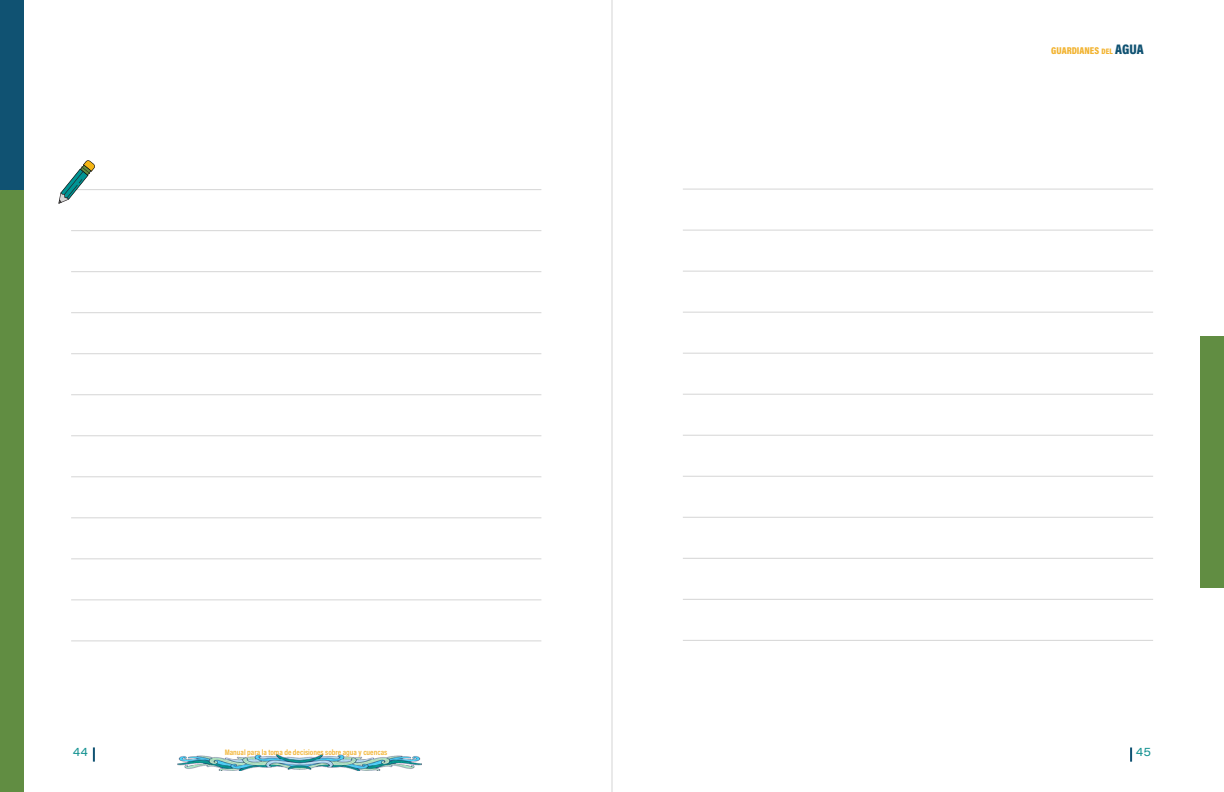
<style>
.page{position:relative;width:1224px;height:792px;background:#fff}
.page>*{position:absolute;margin:0;border:0;box-sizing:border-box;transform-origin:0 0}
.t1{font:12px "Acumin Pro Wide";color:#159392}
.t2{font:10px "Acumin Variable Concept";color:#f2b330}
.t3{font:8px "Acumin Variable Concept";color:#f2b330}
.s1{font-size:8px}
.s2{font-size:14px;color:#105272}
</style>
<div class="page">
<img style="left:178px;top:755px;width:244px;height:16px">
<svg style="left:1130px;top:747px;width:2px;height:15px"></svg>
<svg style="left:93px;top:747px;width:2px;height:15px"></svg>
<hr style="left:71px;top:189px;width:470px;height:1px;background:#d5d5d5">
<hr style="left:71px;top:230px;width:470px;height:1px;background:#d5d5d5">
<hr style="left:71px;top:271px;width:470px;height:1px;background:#d5d5d5">
<hr style="left:71px;top:312px;width:470px;height:1px;background:#d5d5d5">
<hr style="left:71px;top:353px;width:470px;height:1px;background:#d5d5d5">
<hr style="left:71px;top:394px;width:470px;height:1px;background:#d5d5d5">
<hr style="left:71px;top:435px;width:470px;height:1px;background:#d5d5d5">
<hr style="left:71px;top:476px;width:470px;height:1px;background:#d5d5d5">
<hr style="left:71px;top:517px;width:470px;height:1px;background:#d5d5d5">
<hr style="left:71px;top:558px;width:470px;height:1px;background:#d5d5d5">
<hr style="left:71px;top:600px;width:470px;height:1px;background:#d5d5d5">
<hr style="left:71px;top:641px;width:470px;height:1px;background:#d5d5d5">
<svg style="left:58px;top:160px;width:37px;height:44px"></svg>
<hr style="left:612px;top:0;width:1px;height:792px;background:#d5d5d5">
<hr style="left:683px;top:189px;width:470px;height:1px;background:#d5d5d5">
<hr style="left:683px;top:230px;width:470px;height:1px;background:#d5d5d5">
<hr style="left:683px;top:271px;width:470px;height:1px;background:#d5d5d5">
<hr style="left:683px;top:312px;width:470px;height:1px;background:#d5d5d5">
<hr style="left:683px;top:353px;width:470px;height:1px;background:#d5d5d5">
<hr style="left:683px;top:394px;width:470px;height:1px;background:#d5d5d5">
<hr style="left:683px;top:435px;width:470px;height:1px;background:#d5d5d5">
<hr style="left:683px;top:476px;width:470px;height:1px;background:#d5d5d5">
<hr style="left:683px;top:517px;width:470px;height:1px;background:#d5d5d5">
<hr style="left:683px;top:558px;width:470px;height:1px;background:#d5d5d5">
<hr style="left:683px;top:599px;width:470px;height:1px;background:#d5d5d5">
<hr style="left:683px;top:640px;width:470px;height:1px;background:#d5d5d5">
<div style="left:0;top:190px;width:24px;height:602px;background:#618d42"></div>
<div style="left:0;top:0;width:24px;height:190px;background:#105272"></div>
<div style="left:1200px;top:337px;width:24px;height:251px;background:#618d42"></div>
<p class="t2" style="left:1051px;top:44px;width:94px">GUARDIANES <span class="s1">DEL</span> <span class="s2">AGUA</span></p>
<h1 class="t1" style="left:73px;top:743px;width:17px">44</h1>
<h1 class="t1" style="left:1136px;top:744px;width:17px">45</h1>
<p class="t3" style="left:225px;top:746px;width:164px">Manual para la toma de decisiones sobre agua y cuencas</p>
</div>
